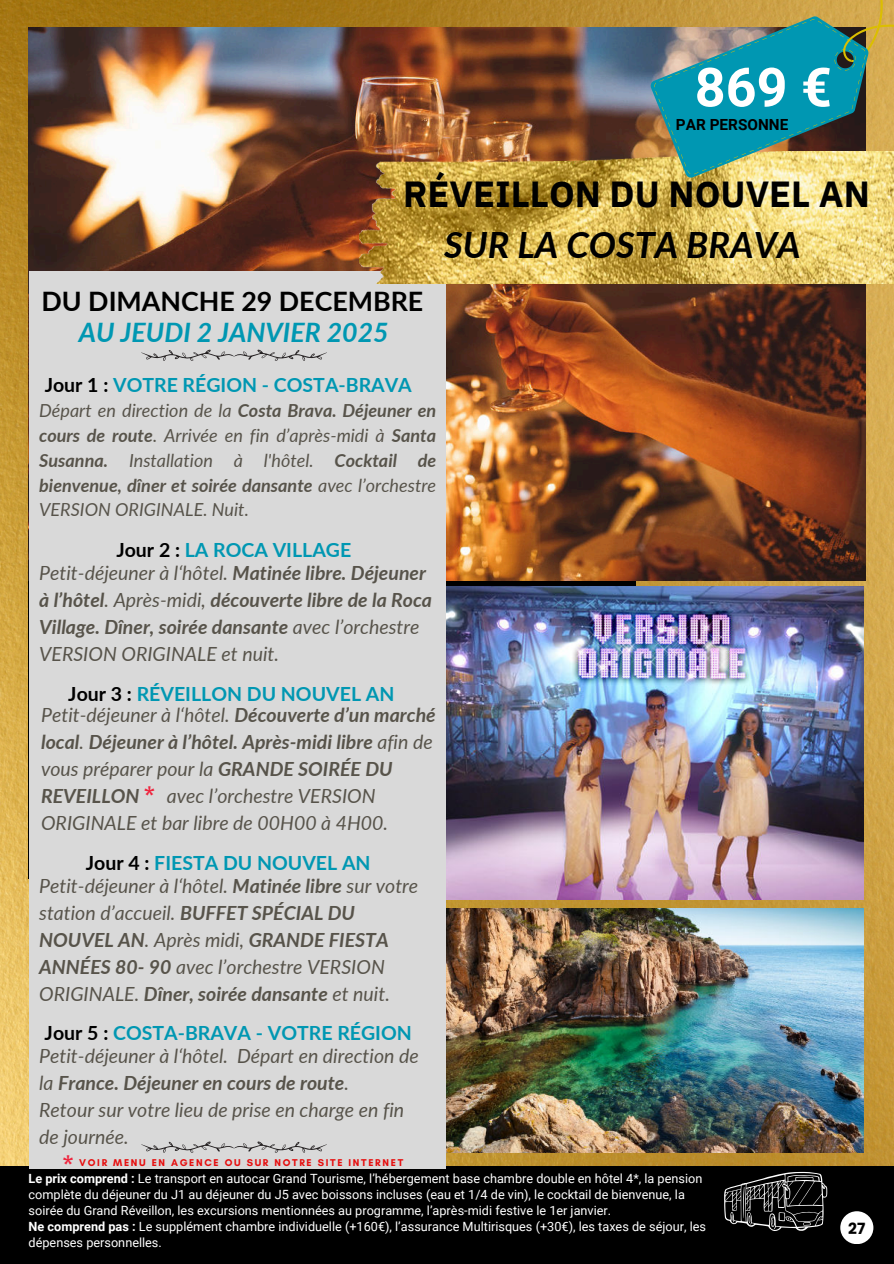
<style>
.page{position:relative;width:894px;height:1264px;background:#fff}
.page>*{position:absolute;margin:0;border:0;box-sizing:border-box;transform-origin:0 0}
.t1{font:700 53.85px "Roboto";color:#fff}
.t2{font:700 36.15px "IBM Plex Sans";color:#000}
.t3{font:italic 700 36.15px "Lato";color:#000}
.t4{font:700 26.7px "Lato";color:#000}
.t5{font:italic 700 26.7px "Lato";color:#0097b2}
.t6{font:700 24.9px "Glacial Indifference";color:#ef233c}
.t7{font:italic 19.5px/27px "Lato";color:#57534a}
.t8{font:italic 700 19.5px/27px "Lato";color:#57534a}
.t9{font:700 19.5px "Lato";color:#0097b2}
.t10{font:italic 18px/24.8px "Lato";color:#57534a;text-align:justify}
.t11{font:700 15.45px "Poppins";color:#000}
.t12{font:700 15.3px "Roboto";color:#000}
.t13{font:12.75px/15.9px "Roboto";color:#fff}
.t14{font:700 10.05px "Glacial Indifference";letter-spacing:.17em;color:#e60e0e}
.s1{color:#000}
.s2{font-weight:700}
.s3{font-weight:700;font-style:normal;color:#000}
.s4{font-weight:700;font-style:normal;color:#0097b2}
.s5{font-weight:400}
</style>
<div class="page">
<img style="left:0;top:0;width:893px;height:1166px">
<img style="left:29px;top:27px;width:835px;height:553px">
<img style="left:445px;top:586px;width:418px;height:313px">
<img style="left:445px;top:908px;width:418px;height:244px">
<div style="left:0;top:1166px;width:893px;height:97px;background:#000"></div>
<div style="left:29px;top:272px;width:416px;height:896px;background:#d9d9d9"></div>
<svg style="left:141px;top:350px;width:186px;height:11px"></svg>
<svg style="left:141px;top:1141px;width:186px;height:11px"></svg>
<svg style="left:724px;top:1171px;width:103px;height:60px"></svg>
<img style="left:359px;top:151px;width:534px;height:133px">
<svg style="left:650px;top:0;width:243px;height:178px"></svg>
<div style="left:840px;top:1211px;width:33px;height:33px;background:#fff;border-radius:50%"></div>
<h1 class="t1" style="left:694px;top:49px;width:139px">869 €</h1>
<p class="t12" style="left:675px;top:114px;width:114px">PAR PERSONNE</p>
<h2 class="t2" style="left:403px;top:165px;width:468px">RÉVEILLON DU NOUVEL AN</h2>
<h2 class="t3" style="left:444px;top:218px;width:358px">SUR LA COSTA BRAVA</h2>
<h3 class="t4" style="left:42px;top:282px;width:383px">DU DIMANCHE 29 DECEMBRE</h3>
<h3 class="t5" style="left:79px;top:313px;width:311px">AU JEUDI 2 JANVIER 2025</h3>
<p class="t9" style="left:45px;top:370px;width:368px"><span class="s1">Jour 1 :</span> VOTRE RÉGION - COSTA-BRAVA</p>
<p class="t10" style="left:39px;top:398px;width:398px">Départ en direction de la <span class="s2">Costa Brava. Déjeuner en cours de route</span>. Arrivée en fin d’après-midi à <span class="s2">Santa Susanna.</span> Installation à l'hôtel. <span class="s2">Cocktail de bienvenue, dîner et soirée dansante</span> avec l’orchestre VERSION ORIGINALE. Nuit.</p>
<p class="t7" style="left:39px;top:537px;width:388px;line-height:23.1px;text-align:center"><span class="s3">Jour 2 :</span> <span class="s4">LA ROCA VILLAGE<br></span>Petit-déjeuner à l‘hôtel. <span class="s2">Matinée libre. Déjeuner</span></p>
<p class="t8" style="left:39px;top:585px;width:394px">à l’hôtel<span class="s5">. Après-midi,</span> découverte libre de la Roca<br>Village. Dîner, soirée dansante <span class="s5">avec l’orchestre<br>VERSION ORIGINALE et nuit.</span></p>
<p class="t7" style="left:41px;top:682px;width:396px;line-height:20.9px;text-indent:27px"><span class="s3">Jour 3 :</span> <span class="s4">RÉVEILLON DU NOUVEL AN<br></span>Petit-déjeuner à l‘hôtel. <span class="s2">Découverte d’un marché</span></p>
<p class="t8" style="left:41px;top:727px;width:393px">local<span class="s5">.</span> Déjeuner à l’hôtel. Après-midi libre <span class="s5">afin de vous préparer pour la</span> GRANDE SOIRÉE DU<br>REVEILLON</p>
<p class="t6" style="left:143px;top:781px;width:14px">*</p>
<p class="t7" style="left:41px;top:781px;width:348px;text-indent:126px">avec l’orchestre VERSION<br>ORIGINALE et bar libre de 00H00 à 4H00.</p>
<p class="t7" style="left:39px;top:850px;width:380px;line-height:23.1px;text-align:center"><span class="s3">Jour 4 :</span> <span class="s4">FIESTA DU NOUVEL AN<br></span>Petit-déjeuner à l‘hôtel. <span class="s2">Matinée libre</span> sur votre</p>
<p class="t7" style="left:39px;top:898px;width:352px">station d’accueil. <span class="s2">BUFFET SPÉCIAL DU NOUVEL AN</span>. Après midi, <span class="s2">GRANDE FIESTA ANNÉES 80- 90</span> avec l’orchestre VERSION ORIGINALE. <span class="s2">Dîner, soirée dansante</span> et nuit.</p>
<p class="t9" style="left:45px;top:1018px;width:368px"><span class="s1">Jour 5 :</span> COSTA-BRAVA - VOTRE RÉGION</p>
<p class="t7" style="left:39px;top:1041px;width:381px">Petit-déjeuner à l‘hôtel. Départ en direction de la <span class="s2">France. Déjeuner en cours de route</span>.<br>Retour sur votre lieu de prise en charge en fin de journée.</p>
<p class="t14" style="left:79px;top:1155px;width:325px">VOIR MENU EN AGENCE OU SUR NOTRE SITE INTERNET</p>
<p class="t6" style="left:62px;top:1150px;width:14px">*</p>
<p class="t13" style="left:29px;top:1170px;width:678px"><span class="s2">Le prix comprend :</span> Le transport en autocar Grand Tourisme, l’hébergement base chambre double en hôtel 4*, la pension complète du déjeuner du J1 au déjeuner du J5 avec boissons incluses (eau et 1/4 de vin), le cocktail de bienvenue, la soirée du Grand Réveillon, les excursions mentionnées au programme, l’après-midi festive le 1er janvier.<br><span class="s2">Ne comprend pas :</span> Le supplément chambre individuelle (+160€), l’assurance Multirisques (+30€), les taxes de séjour, les dépenses personnelles.</p>
<p class="t11" style="left:848px;top:1219px;width:19px">27</p>
</div>
